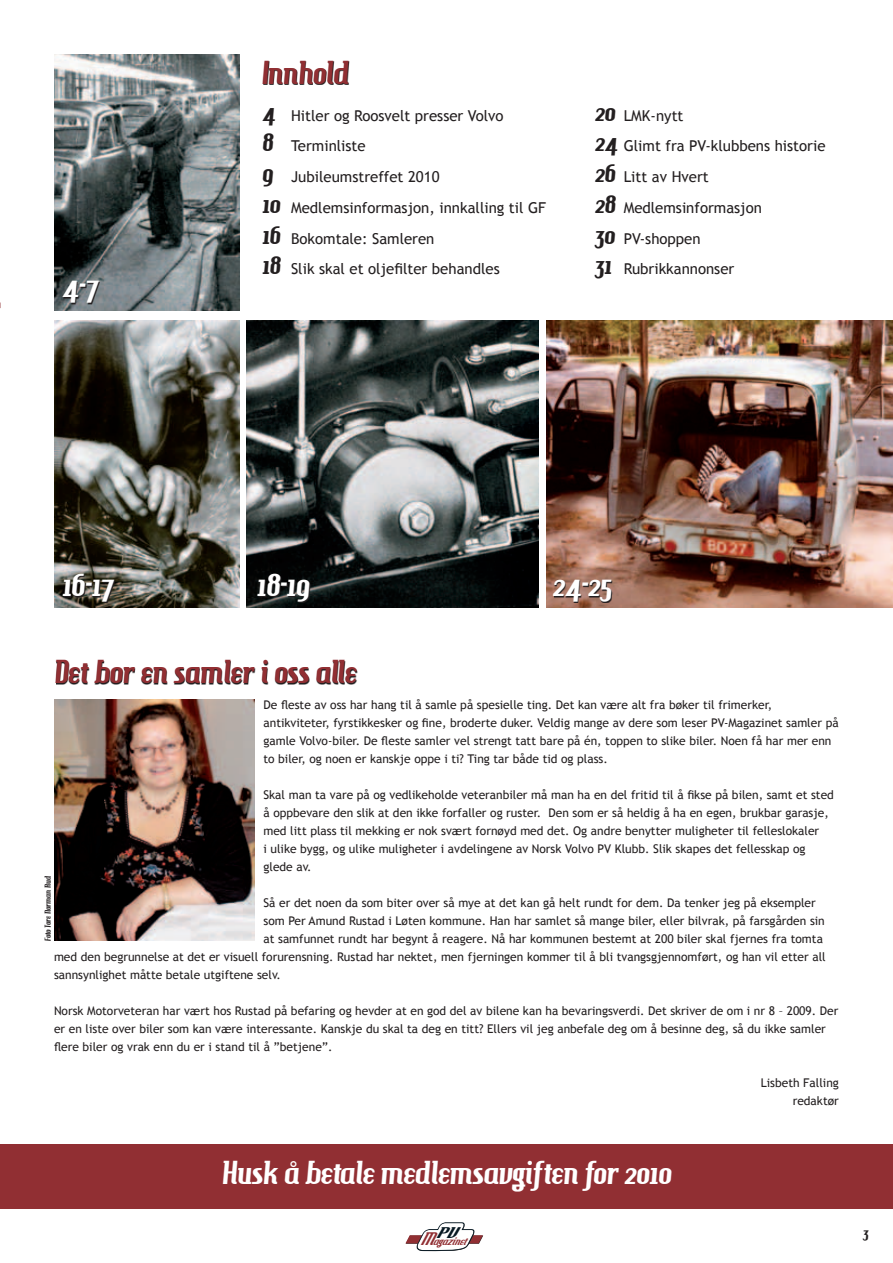
<style>
.page{position:relative;width:893px;height:1263px;background:#fff}
.page>*{position:absolute;margin:0;border:0;box-sizing:border-box;transform-origin:0 0}
.t1{font:32.1px "Hamburger Heaven";color:#fff}
.t2{font:31.5px "Hamburger Heaven";color:#fff}
.t3{font:31.5px "Hamburger Heaven";color:#912f33}
.t4{font:15px/30.8px "Trebuchet MS";color:#231f20}
.t5{font:15px "Hamburger Heaven";color:#231f20}
.t6{font:italic 14.7px "Hamburger Heaven";color:#071822;scale:1.5 1}
.t7{font:12px/18px "Trebuchet MS";color:#231f20}
.t8{font:italic 10.5px "Hamburger Heaven";color:#912f33}
.t9{font:8.25px "Hamburger Heaven";color:#231f20}
.s1{font-family:"Hamburger Heaven";font-size:25.5px}
.s2{font-size:17.25px}
</style>
<div class="page">
<svg style="left:405px;top:1222px;width:78px;height:30px"></svg>
<svg style="left:56px;top:661px;width:302px;height:23px"></svg>
<img style="left:54px;top:699px;width:201px;height:242px">
<svg style="left:264px;top:61px;width:86px;height:24px"></svg>
<img style="left:247px;top:321px;width:291px;height:286px">
<img style="left:547px;top:321px;width:346px;height:286px">
<img style="left:54px;top:54px;width:185px;height:257px">
<img style="left:54px;top:321px;width:185px;height:286px">
<svg style="left:258px;top:575px;width:52px;height:28px"></svg>
<svg style="left:554px;top:581px;width:58px;height:22px"></svg>
<svg style="left:63px;top:282px;width:37px;height:22px"></svg>
<svg style="left:64px;top:575px;width:51px;height:28px"></svg>
<div style="left:0;top:1144px;width:893px;height:65px;background:#912f33"></div>
<h1 class="t1" style="left:62px;top:267px;width:38px">4-7</h1>
<h2 class="t3" style="left:263px;top:54px;width:88px">Innhold</h2>
<p class="t4" style="left:263px;top:100px;width:285px"><span class="s1">4</span> Hitler og Roosvelt presser Volvo<br><span class="s1">8</span> Terminliste<br><span class="s1">9</span> Jubileumstreffet 2010<br><span class="s1">10</span> Medlemsinformasjon, innkalling til GF<br><span class="s1">16</span> Bokomtale: Samleren<br><span class="s1">18</span> Slik skal et oljefilter behandles</p>
<p class="t4" style="left:595px;top:100px;width:232px"><span class="s1">20</span> LMK-nytt<br><span class="s1">24</span> Glimt fra PV-klubbens historie<br><span class="s1">26</span> Litt av Hvert<br><span class="s1">28</span> Medlemsinformasjon<br><span class="s1">30</span> PV-shoppen<br><span class="s1">31</span> Rubrikkannonser</p>
<h1 class="t1" style="left:62px;top:566px;width:53px">16-17</h1>
<h1 class="t1" style="left:257px;top:566px;width:53px">18-19</h1>
<h1 class="t1" style="left:553px;top:566px;width:61px">24-25</h1>
<h2 class="t3" style="left:54px;top:654px;width:304px">Det bor en samler i oss alle</h2>
<p class="t7" style="left:263px;top:696px;width:577px">De fleste av oss har hang til å samle på spesielle ting. Det kan være alt fra bøker til frimerker, antikviteter, fyrstikkesker og fine, broderte duker. Veldig mange av dere som leser PV-Magazinet samler på gamle Volvo-biler. De fleste samler vel strengt tatt bare på én, toppen to slike biler. Noen få har mer enn to biler, og noen er kanskje oppe i ti? Ting tar både tid og plass.</p>
<p class="t7" style="left:263px;top:786px;width:572px">Skal man ta vare på og vedlikeholde veteranbiler må man ha en del fritid til å fikse på bilen, samt et sted å oppbevare den slik at den ikke forfaller og ruster. Den som er så heldig å ha en egen, brukbar garasje, med litt plass til mekking er nok svært fornøyd med det. Og andre benytter muligheter til felleslokaler<br>i ulike bygg, og ulike muligheter i avdelingene av Norsk Volvo PV Klubb. Slik skapes det fellesskap og glede av.</p>
<p class="t7" style="left:263px;top:894px;width:554px">Så er det noen da som biter over så mye at det kan gå helt rundt for dem. Da tenker jeg på eksempler</p>
<p class="t7" style="left:263px;top:912px;width:563px">som Per Amund Rustad i Løten kommune. Han har samlet så mange biler, eller bilvrak, på farsgården sin</p>
<p class="t7" style="left:263px;top:930px;width:561px">at samfunnet rundt har begynt å reagere. Nå har kommunen bestemt at 200 biler skal fjernes fra tomta</p>
<p class="t7" style="left:54px;top:948px;width:773px">med den begrunnelse at det er visuell forurensning. Rustad har nektet, men fjerningen kommer til å bli tvangsgjennomført, og han vil etter all</p>
<p class="t7" style="left:54px;top:966px;width:228px">sannsynlighet måtte betale utgiftene selv.</p>
<p class="t7" style="left:54px;top:1002px;width:786px">Norsk Motorveteran har vært hos Rustad på befaring og hevder at en god del av bilene kan ha bevaringsverdi. Det skriver de om i nr 8 – 2009. Der er en liste over biler som kan være interessante. Kanskje du skal ta deg en titt? Ellers vil jeg anbefale deg om å besinne deg, så du ikke samler flere biler og vrak enn du er i stand til å ”betjene”.</p>
<p class="t7" style="left:761px;top:1074px;width:80px;text-align:right">Lisbeth Falling redaktør</p>
<p class="t9" style="left:43px;top:941px;width:66px;rotate:-90deg">Foto Tore Norman Rud</p>
<h2 class="t2" style="left:222px;top:1154px;width:451px">Husk å betale medlemsavgiften for 2010</h2>
<p class="t6" style="left:436px;top:1224px;width:20px">PV</p>
<p class="t8" style="left:420px;top:1235px;width:53px"><span class="s2">M</span>agazinet</p>
<p class="t5" style="left:863px;top:1223px;width:7px">3</p>
</div>
